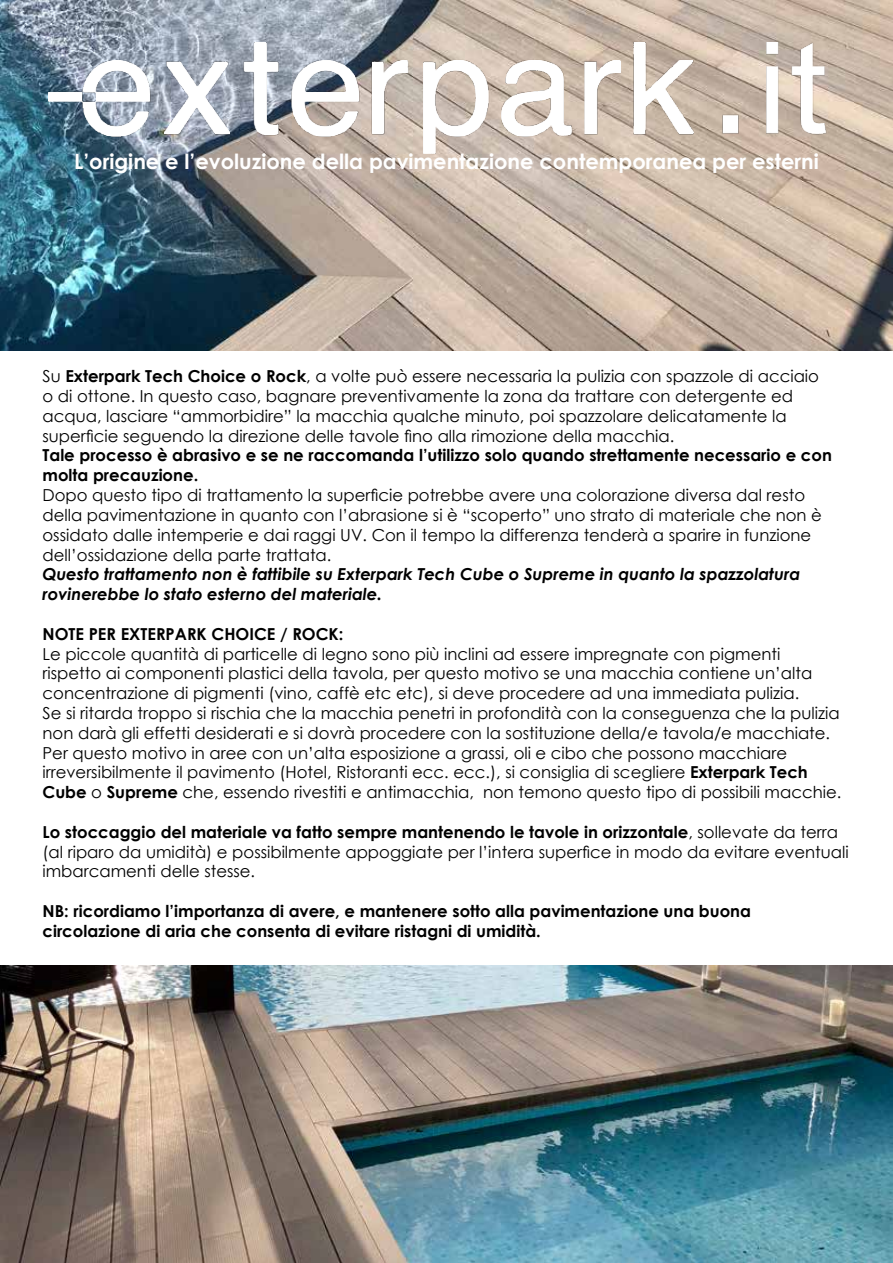
<style>
.page{position:relative;width:893px;height:1263px;background:#fff}
.page>*{position:absolute;margin:0;border:0;box-sizing:border-box;transform-origin:0 0}
.t1{font:700 21px "Century Gothic";color:#fff}
.t2{font:16.5px/19.8px "Century Gothic";color:#000}
.t3{font:700 16.5px/19.8px "Century Gothic";color:#000}
.t4{font:italic 700 16.5px/19.8px "Century Gothic";color:#000}
.s1{font-weight:700}
</style>
<div class="page">
<img style="left:0;top:0;width:893px;height:351px">
<img style="left:49px;top:43px;width:795px;height:111px">
<img style="left:0;top:965px;width:893px;height:298px">
<p class="t1" style="left:74px;top:146px;width:746px">L’origine e l’evoluzione della pavimentazione contemporanea per esterni</p>
<p class="t2" style="left:43px;top:366px;width:778px">Su <span class="s1">Exterpark Tech Choice o Rock</span>, a volte può essere necessaria la pulizia con spazzole di acciaio o di ottone. In questo caso, bagnare preventivamente la zona da trattare con detergente ed acqua, lasciare “ammorbidire” la macchia qualche minuto, poi spazzolare delicatamente la superficie seguendo la direzione delle tavole fino alla rimozione della macchia.</p>
<p class="t3" style="left:43px;top:445px;width:791px">Tale processo è abrasivo e se ne raccomanda l’utilizzo solo quando strettamente necessario e con molta precauzione.</p>
<p class="t2" style="left:43px;top:485px;width:781px">Dopo questo tipo di trattamento la superficie potrebbe avere una colorazione diversa dal resto della pavimentazione in quanto con l’abrasione si è “scoperto” uno strato di materiale che non è ossidato dalle intemperie e dai raggi UV. Con il tempo la differenza tenderà a sparire in funzione dell’ossidazione della parte trattata.</p>
<p class="t4" style="left:43px;top:564px;width:759px">Questo trattamento non è fattibile su Exterpark Tech Cube o Supreme in quanto la spazzolatura rovinerebbe lo stato esterno del materiale.</p>
<p class="t3" style="left:43px;top:623px;width:302px">NOTE PER EXTERPARK CHOICE / ROCK:</p>
<p class="t2" style="left:43px;top:643px;width:800px">Le piccole quantità di particelle di legno sono più inclini ad essere impregnate con pigmenti rispetto ai componenti plastici della tavola, per questo motivo se una macchia contiene un’alta concentrazione di pigmenti (vino, caffè etc etc), si deve procedere ad una immediata pulizia.<br>Se si ritarda troppo si rischia che la macchia penetri in profondità con la conseguenza che la pulizia non darà gli effetti desiderati e si dovrà procedere con la sostituzione della/e tavola/e macchiate.<br>Per questo motivo in aree con un’alta esposizione a grassi, oli e cibo che possono macchiare irreversibilmente il pavimento (Hotel, Ristoranti ecc. ecc.), si consiglia di scegliere <span class="s1">Exterpark Tech Cube</span> o <span class="s1">Supreme</span> che, essendo rivestiti e antimacchia, non temono questo tipo di possibili macchie.</p>
<p class="t2" style="left:43px;top:822px;width:808px"><span class="s1">Lo stoccaggio del materiale va fatto sempre mantenendo le tavole in orizzontale</span>, sollevate da terra (al riparo da umidità) e possibilmente appoggiate per l’intera superfice in modo da evitare eventuali imbarcamenti delle stesse.</p>
<p class="t3" style="left:43px;top:900px;width:710px">NB: ricordiamo l’importanza di avere, e mantenere sotto alla pavimentazione una buona circolazione di aria che consenta di evitare ristagni di umidità.</p>
</div>
